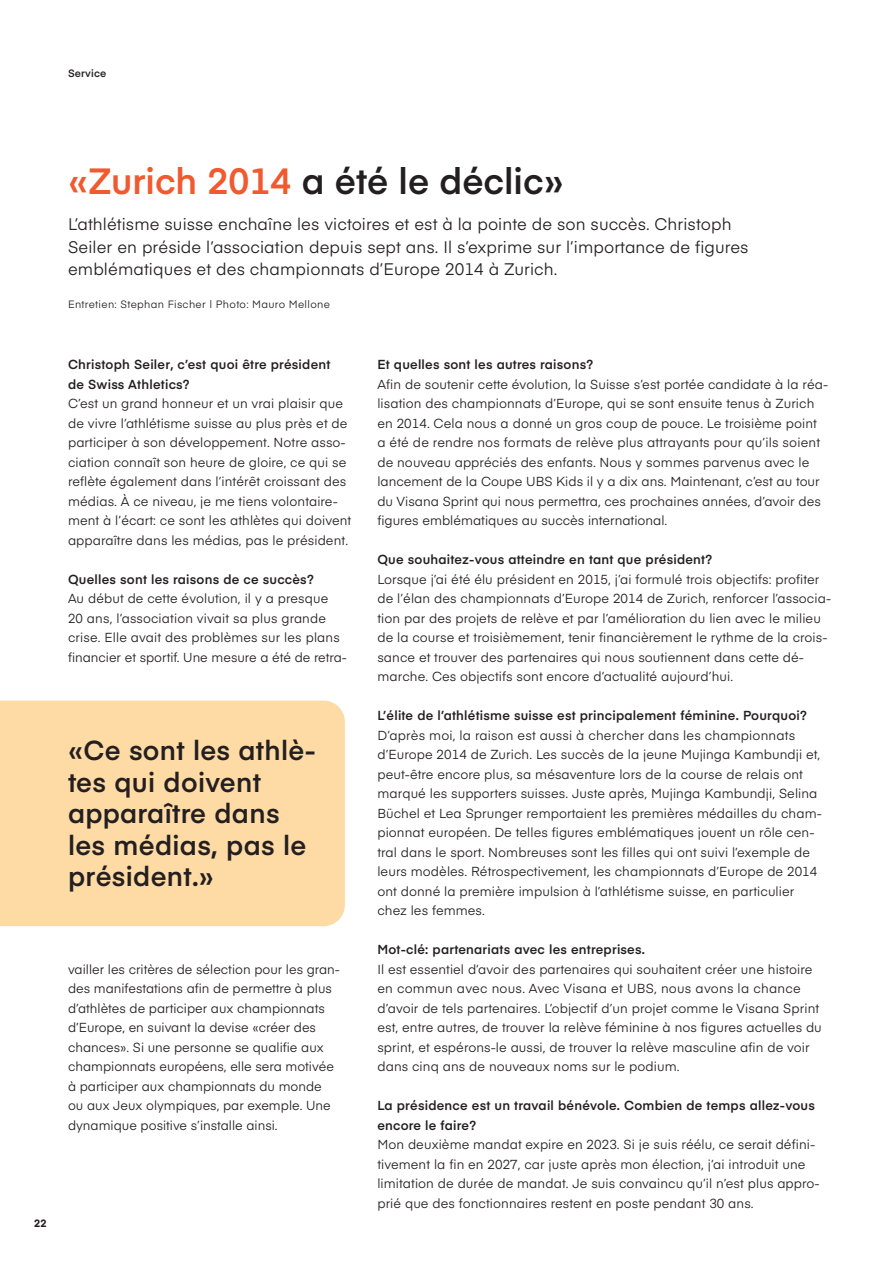
<style>
.page{position:relative;width:893px;height:1263px;background:#fff}
.page>*{position:absolute;margin:0;border:0;box-sizing:border-box;transform-origin:0 0}
.t1{font:600 36px "Eina 03";color:#231f20}
.t2{font:600 27px/31.5px "Eina 03";letter-spacing:.01em;color:#231f20}
.t3{font:16.5px/22.5px "Eina 03";letter-spacing:.005em;color:#231f20}
.t4{font:12.9px/19.5px "Eina 03";letter-spacing:.005em;color:#231f20}
.t5{font:600 12.9px/19.5px "Eina 03";letter-spacing:.015em;color:#231f20}
.t6{font:10.5px "Eina 03";letter-spacing:.03em;color:#231f20}
.t7{font:600 10.5px "Eina 03";letter-spacing:.015em;color:#231f20}
.t8{font:700 10.5px "Eina 03";color:#231f20}
.s1{color:#f1592f}
</style>
<div class="page">
<div style="left:0;top:701px;width:345px;height:225px;background:#fedaa5"></div>
<p class="t7" style="left:68px;top:69px;width:40px">Service</p>
<p class="t8" style="left:34px;top:1220px;width:14px">22</p>
<h1 class="t1" style="left:68px;top:169px;width:497px"><span class="s1">«Zurich 2014</span> a été le déclic»</h1>
<p class="t3" style="left:68px;top:215px;width:682px">L’athlétisme suisse enchaîne les victoires et est à la pointe de son succès. Christoph<br>Seiler en préside l’association depuis sept ans. Il s’exprime sur l’importance de figures emblématiques et des championnats d’Europe 2014 à Zurich.</p>
<p class="t6" style="left:68px;top:301px;width:263px">Entretien: Stephan Fischer | Photo: Mauro Mellone</p>
<p class="t5" style="left:68px;top:356px;width:264px">Christoph Seiler, c’est quoi être président de Swiss Athletics?</p>
<p class="t4" style="left:68px;top:395px;width:285px">C’est un grand honneur et un vrai plaisir que de vivre l’athlétisme suisse au plus près et de participer à son développement. Notre asso&shy;ciation connaît son heure de gloire, ce qui se reflète également dans l’intérêt croissant des médias. À ce niveau, je me tiens volontaire&shy;ment à l’écart: ce sont les athlètes qui doivent apparaître dans les médias, pas le président.</p>
<p class="t5" style="left:68px;top:571px;width:247px">Quelles sont les raisons de ce succès?</p>
<p class="t4" style="left:68px;top:590px;width:280px">Au début de cette évolution, il y a presque<br>20 ans, l’association vivait sa plus grande crise. Elle avait des problèmes sur les plans financier et sportif. Une mesure a été de retra-</p>
<h2 class="t2" style="left:68px;top:738px;width:249px">«Ce sont les athlè&shy;tes qui doivent apparaître dans les médias, pas le président.»</h2>
<p class="t4" style="left:68px;top:961px;width:273px">vailler les critères de sélection pour les gran&shy;des manifestations afin de permettre à plus d’athlètes de participer aux championnats d’Europe, en suivant la devise «créer des chances». Si une personne se qualifie aux championnats européens, elle sera motivée à participer aux championnats du monde ou aux Jeux olympiques, par exemple. Une dynamique positive s’installe ainsi.</p>
<p class="t5" style="left:377px;top:356px;width:217px">Et quelles sont les autres raisons?</p>
<p class="t4" style="left:377px;top:376px;width:452px">Afin de soutenir cette évolution, la Suisse s’est portée candidate à la réa&shy;lisation des championnats d’Europe, qui se sont ensuite tenus à Zurich en 2014. Cela nous a donné un gros coup de pouce. Le troisième point a été de rendre nos formats de relève plus attrayants pour qu’ils soient de nouveau appréciés des enfants. Nous y sommes parvenus avec le lancement de la Coupe UBS Kids il y a dix ans. Maintenant, c’est au tour du Visana Sprint qui nous permettra, ces prochaines années, d’avoir des figures emblématiques au succès international.</p>
<p class="t5" style="left:377px;top:551px;width:336px">Que souhaitez-vous atteindre en tant que président?</p>
<p class="t4" style="left:377px;top:571px;width:455px">Lorsque j’ai été élu président en 2015, j’ai formulé trois objectifs: profiter de l’élan des championnats d’Europe 2014 de Zurich, renforcer l’associa&shy;tion par des projets de relève et par l’amélioration du lien avec le milieu de la course et troisièmement, tenir financièrement le rythme de la crois&shy;sance et trouver des partenaires qui nous soutiennent dans cette dé&shy;marche. Ces objectifs sont encore d’actualité aujourd’hui.</p>
<p class="t5" style="left:377px;top:707px;width:431px">L’élite de l’athlétisme suisse est principalement féminine. Pourquoi?</p>
<p class="t4" style="left:377px;top:727px;width:446px">D’après moi, la raison est aussi à chercher dans les championnats d’Europe 2014 de Zurich. Les succès de la jeune Mujinga Kambundji et, peut-être encore plus, sa mésaventure lors de la course de relais ont marqué les supporters suisses. Juste après, Mujinga Kambundji, Selina Büchel et Lea Sprunger remportaient les premières médailles du cham&shy;pionnat européen. De telles figures emblématiques jouent un rôle cen&shy;tral dans le sport. Nombreuses sont les filles qui ont suivi l’exemple de leurs modèles. Rétrospectivement, les championnats d’Europe de 2014 ont donné la première impulsion à l’athlétisme suisse, en particulier chez les femmes.</p>
<p class="t5" style="left:377px;top:941px;width:269px">Mot-clé: partenariats avec les entreprises.</p>
<p class="t4" style="left:377px;top:961px;width:446px">Il est essentiel d’avoir des partenaires qui souhaitent créer une histoire en commun avec nous. Avec Visana et UBS, nous avons la chance d’avoir de tels partenaires. L’objectif d’un projet comme le Visana Sprint est, entre autres, de trouver la relève féminine à nos figures actuelles du sprint, et espérons-le aussi, de trouver la relève masculine afin de voir dans cinq ans de nouveaux noms sur le podium.</p>
<p class="t5" style="left:377px;top:1097px;width:439px">La présidence est un travail bénévole. Combien de temps allez-vous encore le faire?</p>
<p class="t4" style="left:377px;top:1136px;width:444px">Mon deuxième mandat expire en 2023. Si je suis réélu, ce serait défini&shy;tivement la fin en 2027, car juste après mon élection, j’ai introduit une limitation de durée de mandat. Je suis convaincu qu’il n’est plus appro&shy;prié que des fonctionnaires restent en poste pendant 30 ans.</p>
</div>
